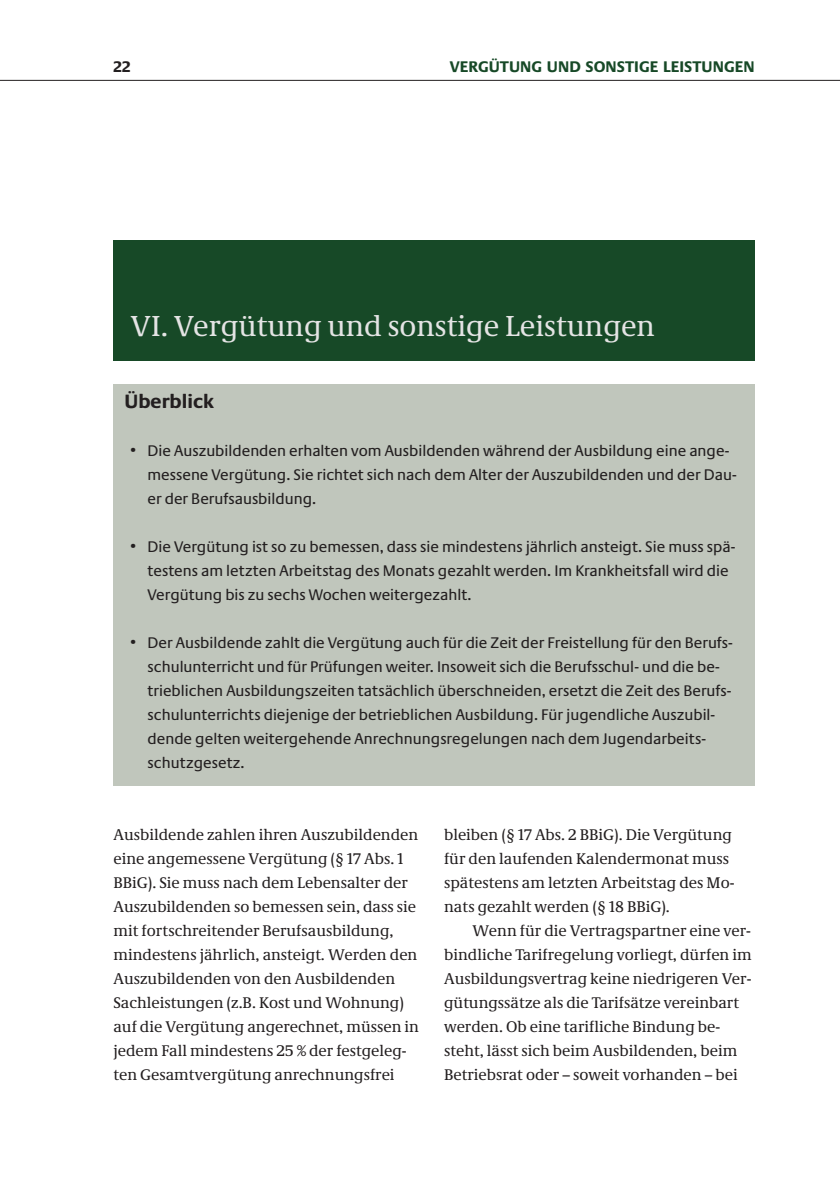
<style>
.page{position:relative;width:840px;height:1191px;background:#fff}
.page>*{position:absolute;margin:0;border:0;box-sizing:border-box;transform-origin:0 0}
.t1{font:30px "Neue Demos";color:#e4e4e4}
.t2{font:700 20px "Neue Praxis";color:#231f20}
.t3{font:16px/24px "Neue Demos";color:#231f20}
.t4{font:16px/24px "Neue Praxis";color:#231f20}
.t5{font:700 16px "Neue Praxis";letter-spacing:.005em;color:#174927}
.t6{font:700 16px "Neue Praxis";color:#231f20}
</style>
<div class="page">
<hr style="left:0;top:80px;width:839px;height:1px;background:#231f20">
<div style="left:113px;top:384px;width:641px;height:401px;background:#c0c6bc"></div>
<div style="left:113px;top:240px;width:641px;height:120px;background:#174927"></div>
<p class="t6" style="left:113px;top:60px;width:19px">22</p>
<p class="t5" style="left:449px;top:60px;width:306px">VERGÜTUNG UND SONSTIGE LEISTUNGEN</p>
<h2 class="t1" style="left:130px;top:314px;width:525px">VI. Vergütung und sonstige Leistungen</h2>
<h3 class="t2" style="left:124px;top:394px;width:91px">Überblick</h3>
<p class="t4" style="left:147px;top:440px;width:590px;text-indent:-17px">• Die Auszubildenden erhalten vom Ausbildenden während der Ausbildung eine ange&shy;messene Vergütung. Sie richtet sich nach dem Alter der Auszubildenden und der Dau - er der Berufsausbildung.</p>
<p class="t4" style="left:147px;top:536px;width:588px;text-indent:-17px">• Die Vergütung ist so zu bemessen, dass sie mindestens jährlich ansteigt. Sie muss spä - testens am letzten Arbeitstag des Monats gezahlt werden. Im Krankheitsfall wird die<br>Vergütung bis zu sechs Wochen weitergezahlt.</p>
<p class="t4" style="left:147px;top:632px;width:586px;text-indent:-17px">• Der Ausbildende zahlt die Vergütung auch für die Zeit der Freistellung für den Berufs - schulunterricht und für Prüfungen weiter. Insoweit sich die Berufsschul- und die be - trieblichen Ausbildungszeiten tatsächlich überschneiden, ersetzt die Zeit des Berufs - schulunterrichts diejenige der betrieblichen Ausbildung. Für jugendliche Auszu bil - den de gelten weitergehende Anrechnungsregelungen nach dem Jugend arbeits&shy;schutz gesetz.</p>
<p class="t3" style="left:113px;top:824px;width:307px">Ausbildende zahlen ihren Auszubildenden eine angemessene Vergütung (§ 17 Abs. 1<br>BBiG). Sie muss nach dem Lebensalter der Auszubildenden so bemessen sein, dass sie mit fortschreitender Berufsausbildung, mindestens jährlich, ansteigt. Werden den Auszubildenden von den Ausbildenden Sachleistungen (z.B. Kost und Wohnung) auf die Vergütung angerechnet, müssen in jedem Fall mindestens 25 % der festgeleg&shy;ten Gesamtvergütung anrechnungsfrei</p>
<p class="t3" style="left:444px;top:824px;width:291px">bleiben (§ 17 Abs. 2 BBiG). Die Vergütung für den laufenden Kalendermonat muss spätestens am letzten Arbeitstag des Mo - nats gezahlt werden (§ 18 BBiG).</p>
<p class="t3" style="left:444px;top:920px;width:309px;text-indent:28px">Wenn für die Vertragspartner eine ver&shy;bindliche Tarifregelung vorliegt, dürfen im Ausbildungsvertrag keine niedrigeren Ver - gütungssätze als die Tarifsätze vereinbart werden. Ob eine tarifliche Bindung be - steht, lässt sich beim Ausbildenden, beim Betriebsrat oder – soweit vorhanden – bei</p>
</div>
